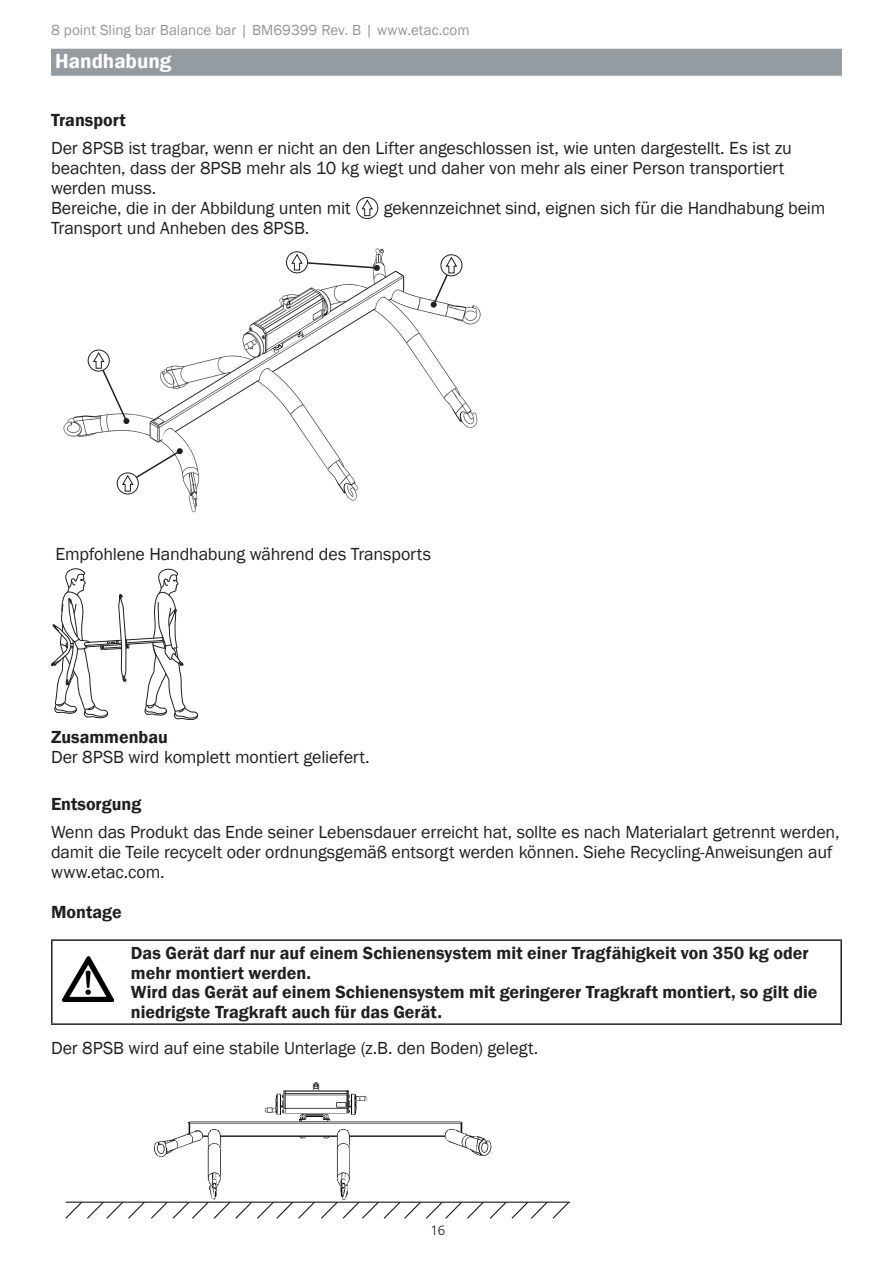
<style>
.page{position:relative;width:893px;height:1263px;background:#fff}
.page>*{position:absolute;margin:0;border:0;box-sizing:border-box;transform-origin:0 0}
.Paragraph_header_-_o{font:600 21px "Franklin Gothic";letter-spacing:-.005em;color:#fff}
.Body_text{font:18px/19.8px "Franklin Gothic";letter-spacing:-.01em;color:#231f20}
.Infobox_table{font:600 18px/19.8px "Franklin Gothic";color:#231f20}
.Overskrift_2{font:600 18px "Franklin Gothic";color:#231f20}
.Body_text-2{font:600 18px "Franklin Gothic";color:#231f20}
.t1{font:15px "Franklin Gothic";color:#939598}
.t2{font:300 13.5px "Frutiger LT Std";color:#231f20}
</style>
<div class="page">
<div style="left:51px;top:49px;width:791px;height:27px;background:#959ca1"></div>
<svg style="left:357px;top:197px;width:21px;height:22px"></svg>
<div style="left:356px;top:197px;width:22px;height:22px;border:1px solid #231f20;border-radius:50%"></div>
<svg style="left:361px;top:199px;width:12px;height:17px"></svg>
<img style="left:63px;top:248px;width:418px;height:265px">
<svg style="left:88px;top:350px;width:21px;height:21px"></svg>
<div style="left:88px;top:350px;width:22px;height:21px;border:1px solid #231f20;border-radius:50%"></div>
<svg style="left:93px;top:352px;width:36px;height:72px"></svg>
<svg style="left:117px;top:473px;width:21px;height:21px"></svg>
<div style="left:117px;top:473px;width:22px;height:21px;border:1px solid #231f20;border-radius:50%"></div>
<svg style="left:122px;top:448px;width:61px;height:44px"></svg>
<svg style="left:286px;top:252px;width:22px;height:21px"></svg>
<div style="left:286px;top:251px;width:22px;height:22px;border:1px solid #231f20;border-radius:50%"></div>
<svg style="left:291px;top:254px;width:89px;height:17px"></svg>
<svg style="left:441px;top:255px;width:21px;height:21px"></svg>
<div style="left:441px;top:254px;width:21px;height:22px;border:1px solid #231f20;border-radius:50%"></div>
<svg style="left:431px;top:257px;width:26px;height:51px"></svg>
<svg style="left:51px;top:569px;width:147px;height:151px"></svg>
<hr style="left:51px;top:939px;width:74px;height:2px;background:#231f20">
<hr style="left:51px;top:941px;width:2px;height:82px;background:#231f20">
<hr style="left:125px;top:939px;width:717px;height:2px;background:#231f20">
<hr style="left:840px;top:941px;width:2px;height:82px;background:#231f20">
<hr style="left:51px;top:1023px;width:74px;height:2px;background:#231f20">
<hr style="left:125px;top:1023px;width:717px;height:2px;background:#231f20">
<img style="left:63px;top:956px;width:51px;height:46px">
<svg style="left:65px;top:1201px;width:506px;height:18px"></svg>
<img style="left:153px;top:1082px;width:338px;height:117px">
<p class="t1" style="left:51px;top:20px;width:420px">8 point Sling bar Balance bar | BM69399 Rev. B | www.etac.com</p>
<p class="Paragraph_header_-_o" style="left:55px;top:48px;width:118px">Handhabung</p>
<p class="Overskrift_2" style="left:51px;top:109px;width:76px">Transport</p>
<p class="Body_text" style="left:51px;top:139px;width:742px">Der 8PSB ist tragbar, wenn er nicht an den Lifter angeschlossen ist, wie unten dargestellt. Es ist zu beachten, dass der 8PSB mehr als 10 kg wiegt und daher von mehr als einer Person transportiert werden muss.</p>
<p class="Body_text" style="left:51px;top:198px;width:301px">Bereiche, die in der Abbildung unten mit</p>
<p class="Body_text" style="left:384px;top:198px;width:443px">gekennzeichnet sind, eignen sich für die Handhabung beim</p>
<p class="Body_text" style="left:51px;top:218px;width:260px">Transport und Anheben des 8PSB.</p>
<p class="Body_text" style="left:56px;top:544px;width:377px">Empfohlene Handhabung während des Transports</p>
<p class="Body_text-2" style="left:51px;top:726px;width:118px">Zusammenbau</p>
<p class="Body_text" style="left:51px;top:747px;width:320px">Der 8PSB wird komplett montiert geliefert.</p>
<p class="Overskrift_2" style="left:51px;top:793px;width:92px">Entsorgung</p>
<p class="Body_text" style="left:51px;top:823px;width:790px">Wenn das Produkt das Ende seiner Lebensdauer erreicht hat, sollte es nach Materialart getrennt werden, damit die Teile recycelt oder ordnungsgemäß entsorgt werden können. Siehe Recycling-Anweisungen auf www.etac.com.</p>
<p class="Overskrift_2" style="left:51px;top:901px;width:72px">Montage</p>
<p class="Infobox_table" style="left:131px;top:943px;width:679px">Das Gerät darf nur auf einem Schienensystem mit einer Tragfähigkeit von 350 kg oder mehr montiert werden.</p>
<p class="Infobox_table" style="left:131px;top:983px;width:688px">Wird das Gerät auf einem Schienensystem mit geringerer Tragkraft montiert, so gilt die niedrigste Tragkraft auch für das Gerät.</p>
<p class="Body_text" style="left:51px;top:1038px;width:489px">Der 8PSB wird auf eine stabile Unterlage (z.B. den Boden) gelegt.</p>
<p class="t2" style="left:430px;top:1222px;width:17px">16</p>
</div>
